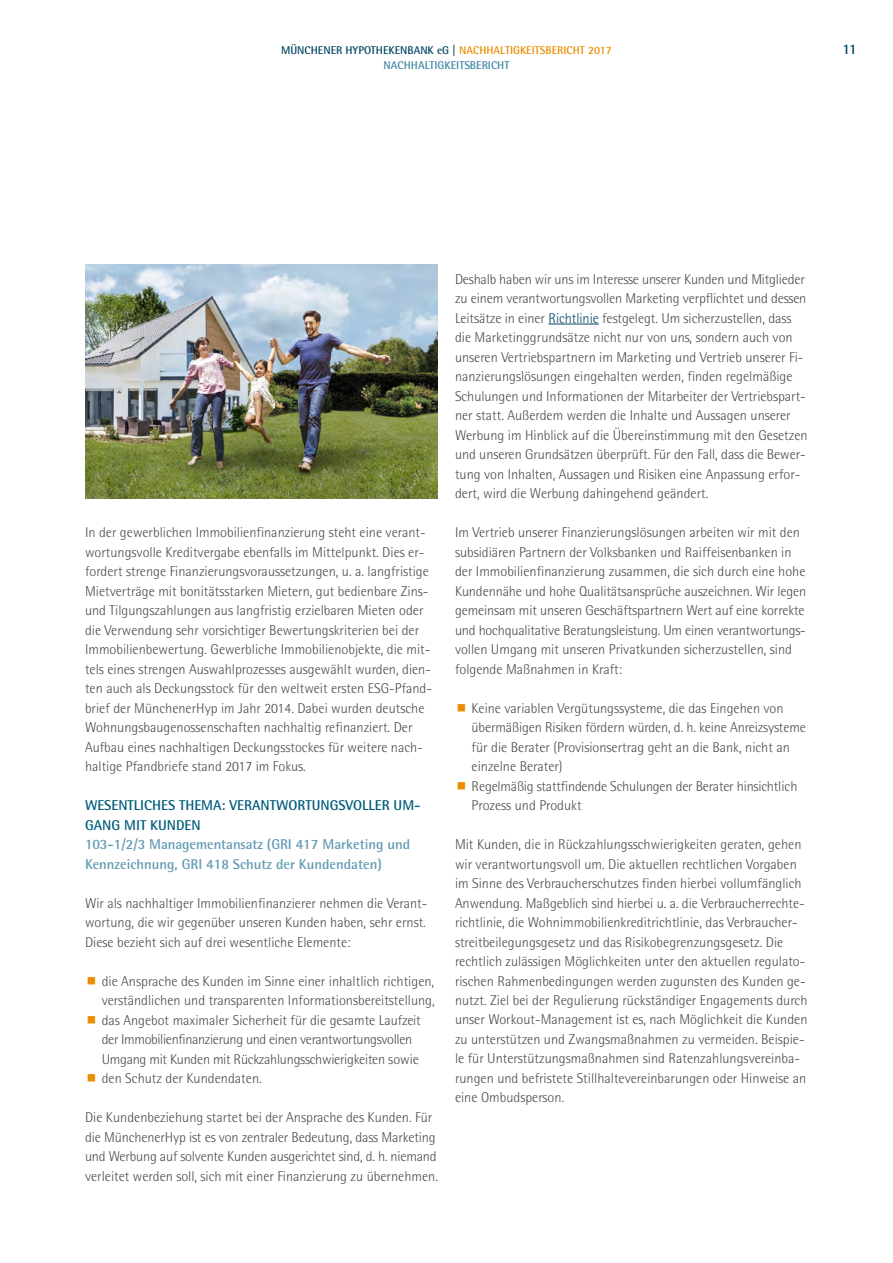
<style>
.page{position:relative;width:893px;height:1263px;background:#fff}
.page>*{position:absolute;margin:0;border:0;box-sizing:border-box;transform-origin:0 0}
.t1{font:300 14.25px/19.5px "Rotis Semi Sans Pro";color:#4a4a49}
.t2{font:700 14.25px/19.5px "Rotis Semi Sans Pro";color:#629ab4}
.t3{font:700 14.25px/19.5px "Rotis Semi Sans Pro";color:#005c7b}
.t4{font:700 14.25px "Rotis Semi Sans Pro";color:#004563}
.t5{font:700 11.25px "Rotis Semi Sans Pro";color:#004563}
.t6{font:700 11.25px "Rotis Semi Sans Pro";color:#4087a4}
.s1{color:#ea8d00}
.s2{color:#004563}
</style>
<div class="page">
<img style="left:85px;top:264px;width:353px;height:234px">
<hr style="left:548px;top:324px;width:51px;height:1px;background:#004563">
<p class="t5" style="left:281px;top:43px;width:332px">MÜNCHENER HYPOTHEKENBANK eG | <span class="s1">NACHHALTIGKEITSBERICHT 2017</span></p>
<p class="t4" style="left:842px;top:40px;width:16px">11</p>
<p class="t6" style="left:384px;top:58px;width:127px">NACHHALTIGKEITSBERICHT</p>
<p class="t1" style="left:85px;top:523px;width:348px">In der gewerblichen Immobilienfinanzierung steht eine verant&shy;wortungsvolle Kreditvergabe ebenfalls im Mittelpunkt. Dies er&shy;fordert strenge Finanzierungsvoraussetzungen, u. a. langfristige Mietverträge mit bonitätsstarken Mietern, gut bedienbare Zins&shy;und Tilgungszahlungen aus langfristig erzielbaren Mieten oder die Verwendung sehr vorsichtiger Bewertungskriterien bei der Immobilienbewertung. Gewerbliche Immobilienobjekte, die mit&shy;tels eines strengen Auswahlprozesses ausgewählt wurden, dien&shy;ten auch als Deckungsstock für den weltweit ersten ESG-Pfand&shy;brief der MünchenerHyp im Jahr 2014. Dabei wurden deutsche Wohnungsbaugenossenschaften nachhaltig refinanziert. Der Aufbau eines nachhaltigen Deckungsstockes für weitere nach&shy;haltige Pfandbriefe stand 2017 im Fokus.</p>
<p class="t3" style="left:85px;top:795px;width:337px">WESENTLICHES THEMA: VERANTWORTUNGSVOLLER UM-<br>GANG MIT KUNDEN</p>
<p class="t2" style="left:85px;top:834px;width:327px">103-1/2/3 Managementansatz (GRI 417 Marketing und<br>Kennzeichnung, GRI 418 Schutz der Kundendaten)</p>
<p class="t1" style="left:85px;top:893px;width:344px;text-align:justify">Wir als nachhaltiger Immobilienfinanzierer nehmen die Verant&shy;wortung, die wir gegenüber unseren Kunden haben, sehr ernst.<br>Diese bezieht sich auf drei wesentliche Elemente:</p>
<p class="t1" style="left:102px;top:971px;width:335px">die Ansprache des Kunden im Sinne einer inhaltlich richtigen, verständlichen und transparenten Informationsbereitstellung, das Angebot maximaler Sicherheit für die gesamte Laufzeit der Immobilienfinanzierung und einen verantwortungsvollen Umgang mit Kunden mit Rückzahlungsschwierigkeiten sowie den Schutz der Kundendaten.</p>
<p class="t1" style="left:85px;top:1108px;width:354px">Die Kundenbeziehung startet bei der Ansprache des Kunden. Für die MünchenerHyp ist es von zentraler Bedeutung, dass Marketing und Werbung auf solvente Kunden ausgerichtet sind, d. h. niemand verleitet werden soll, sich mit einer Finanzierung zu übernehmen.</p>
<p class="t1" style="left:455px;top:269px;width:354px">Deshalb haben wir uns im Interesse unserer Kunden und Mitglieder zu einem verantwortungsvollen Marketing verpflichtet und dessen Leitsätze in einer <span class="s2">Richtlinie</span> festgelegt. Um sicherzustellen, dass die Marketinggrundsätze nicht nur von uns, sondern auch von unseren Vertriebspartnern im Marketing und Vertrieb unserer Fi&shy;nanzierungslösungen eingehalten werden, finden regelmäßige Schulungen und Informationen der Mitarbeiter der Vertriebspart&shy;ner statt. Außerdem werden die Inhalte und Aussagen unserer Werbung im Hinblick auf die Übereinstimmung mit den Gesetzen und unseren Grundsätzen überprüft. Für den Fall, dass die Bewer&shy;tung von Inhalten, Aussagen und Risiken eine Anpassung erfor&shy;dert, wird die Werbung dahingehend geändert.</p>
<p class="t1" style="left:455px;top:523px;width:353px">Im Vertrieb unserer Finanzierungslösungen arbeiten wir mit den subsidiären Partnern der Volksbanken und Raiffeisenbanken in der Immobilienfinanzierung zusammen, die sich durch eine hohe Kundennähe und hohe Qualitätsansprüche auszeichnen. Wir legen gemeinsam mit unseren Geschäftspartnern Wert auf eine korrekte und hochqualitative Beratungsleistung. Um einen verantwortungs&shy;vollen Umgang mit unseren Privatkunden sicherzustellen, sind folgende Maßnahmen in Kraft:</p>
<p class="t1" style="left:472px;top:698px;width:336px">Keine variablen Vergütungssysteme, die das Eingehen von übermäßigen Risiken fördern würden, d. h. keine Anreizsysteme für die Berater (Provisionsertrag geht an die Bank, nicht an einzelne Berater)<br>Regelmäßig stattfindende Schulungen der Berater hinsichtlich Prozess und Produkt</p>
<p class="t1" style="left:455px;top:835px;width:354px">Mit Kunden, die in Rückzahlungsschwierigkeiten geraten, gehen wir verantwortungsvoll um. Die aktuellen rechtlichen Vorgaben im Sinne des Verbraucherschutzes finden hierbei vollumfänglich Anwendung. Maßgeblich sind hierbei u. a. die Verbraucherrechte&shy;richtlinie, die Wohnimmobilienkreditrichtlinie, das Verbraucher&shy;streitbeilegungsgesetz und das Risikobegrenzungsgesetz. Die rechtlich zulässigen Möglichkeiten unter den aktuellen regulato&shy;rischen Rahmenbedingungen werden zugunsten des Kunden ge&shy;nutzt. Ziel bei der Regulierung rückständiger Engagements durch unser Workout-Management ist es, nach Möglichkeit die Kunden zu unterstützen und Zwangsmaßnahmen zu vermeiden. Beispie&shy;le für Unterstützungsmaßnahmen sind Ratenzahlungsvereinba&shy;rungen und befristete Stillhaltevereinbarungen oder Hinweise an eine Ombudsperson.</p>
</div>
